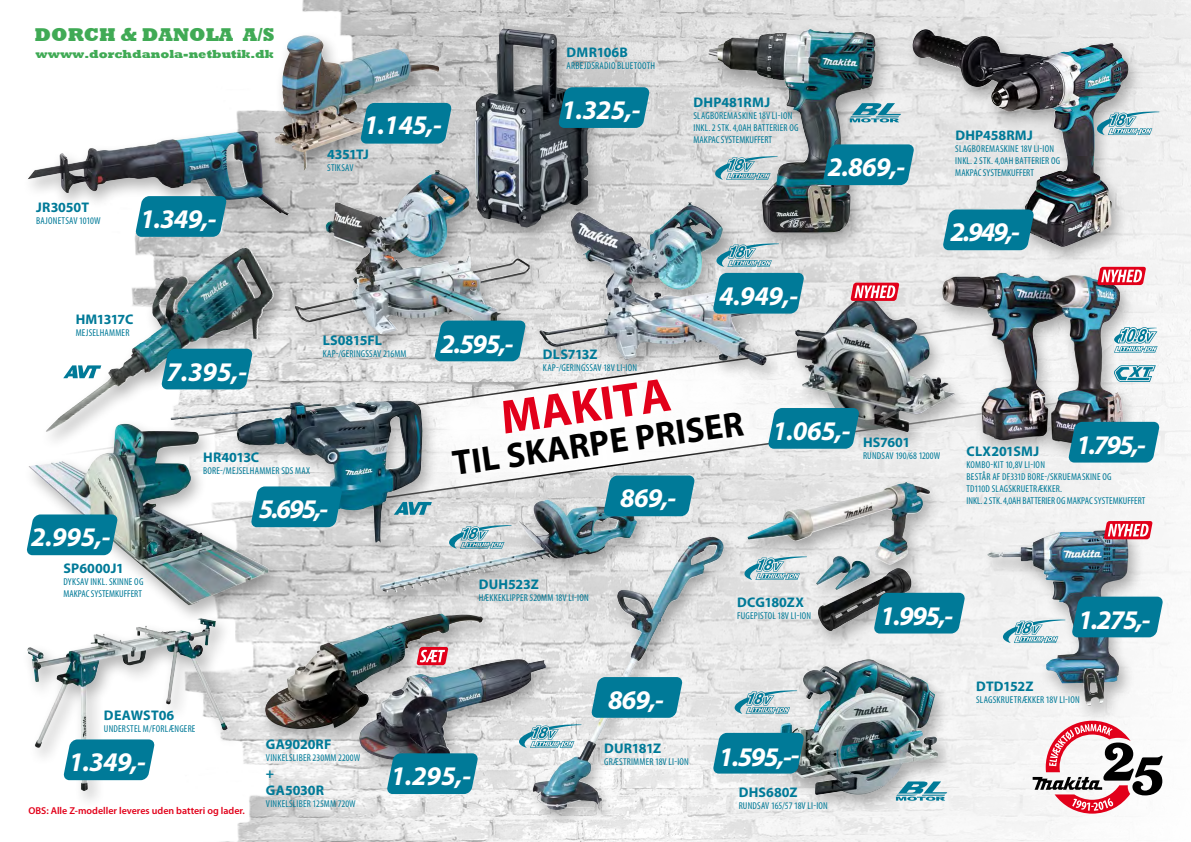
<style>
.page{position:relative;width:1191px;height:842px;background:#fff}
.page>*{position:absolute;margin:0;border:0;box-sizing:border-box;transform-origin:0 0}
.t1{font:700 48.1px "Myriad Pro";color:#e2001a}
.t2{font:700 35.3px "Myriad Pro";color:#000}
.t3{font:italic 700 27px "Myriad Pro";letter-spacing:-.03em;color:#fff}
.t4{font:800 19px "Rockwell";color:#40aa55}
.t5{font:700 14px/16.8px "Myriad Pro";color:#007a98}
.t6{font:700 14px "Myriad Pro";letter-spacing:-.035em;color:#007a98}
.t7{font:700 14px "Myriad Pro";letter-spacing:-.045em;color:#007a98}
.t8{font:800 12px "Rockwell";color:#40aa55}
.t9{font:condensed 10px/12px "Myriad Pro";letter-spacing:.02em;color:#007a98}
.t10{font:600 10px "Myriad Pro";color:#e2001a}
</style>
<div class="page">
<img style="left:134px;top:0;width:1057px;height:842px">
<svg style="left:290px;top:357px;width:844px;height:186px"></svg>
<svg style="left:431px;top:357px;width:330px;height:135px"></svg>
<svg style="left:134px;top:49px;width:78px;height:41px"></svg>
<div style="left:740px;top:478px;width:205px;height:172px;background:#000;opacity:.3"></div>
<img style="left:747px;top:482px;width:182px;height:108px">
<div style="left:701px;top:25px;width:191px;height:228px;background:#000;opacity:.3"></div>
<img style="left:708px;top:29px;width:167px;height:203px">
<div style="left:466px;top:24px;width:139px;height:223px;background:#000;opacity:.3"></div>
<img style="left:474px;top:29px;width:114px;height:169px">
<div style="left:267px;top:30px;width:188px;height:158px;background:#000;opacity:.3"></div>
<img style="left:275px;top:35px;width:92px;height:130px">
<div style="left:372px;top:495px;width:281px;height:117px;background:#000;opacity:.3"></div>
<img style="left:380px;top:500px;width:168px;height:93px">
<div style="left:525px;top:532px;width:214px;height:297px;background:#000;opacity:.3"></div>
<img style="left:534px;top:537px;width:178px;height:247px">
<div style="left:164px;top:395px;width:275px;height:167px;background:#000;opacity:.3"></div>
<img style="left:290px;top:400px;width:80px;height:11px">
<div style="left:39px;top:243px;width:251px;height:208px;background:#000;opacity:.3"></div>
<img style="left:46px;top:248px;width:200px;height:171px">
<div style="left:21px;top:126px;width:283px;height:108px;background:#000;opacity:.3"></div>
<img style="left:28px;top:131px;width:220px;height:48px">
<div style="left:532px;top:198px;width:272px;height:187px;background:#000;opacity:.3"></div>
<img style="left:571px;top:202px;width:118px;height:48px">
<div style="left:904px;top:24px;width:240px;height:242px;background:#000;opacity:.3"></div>
<img style="left:912px;top:29px;width:216px;height:218px">
<div style="left:764px;top:654px;width:190px;height:161px;background:#000;opacity:.3"></div>
<img style="left:772px;top:660px;width:167px;height:136px">
<div style="left:288px;top:165px;width:258px;height:192px;background:#000;opacity:.3"></div>
<img style="left:326px;top:170px;width:109px;height:111px">
<div style="left:21px;top:614px;width:223px;height:196px;background:#000;opacity:.3"></div>
<img style="left:68px;top:624px;width:138px;height:29px">
<div style="left:22px;top:419px;width:262px;height:205px;background:#000;opacity:.3"></div>
<img style="left:28px;top:424px;width:240px;height:181px">
<div style="left:257px;top:609px;width:242px;height:140px;background:#000;opacity:.3"></div>
<img style="left:265px;top:614px;width:176px;height:115px">
<div style="left:351px;top:654px;width:211px;height:132px;background:#000;opacity:.3"></div>
<img style="left:359px;top:659px;width:159px;height:95px">
<div style="left:980px;top:525px;width:165px;height:200px;background:#000;opacity:.3"></div>
<img style="left:987px;top:530px;width:120px;height:113px">
<div style="left:788px;top:293px;width:182px;height:158px;background:#000;opacity:.3"></div>
<img style="left:795px;top:298px;width:138px;height:135px">
<div style="left:934px;top:268px;width:204px;height:197px;background:#f1f1f1"></div>
<img style="left:933px;top:261px;width:197px;height:193px">
<svg style="left:849px;top:103px;width:52px;height:19px"></svg>
<svg style="left:896px;top:781px;width:51px;height:20px"></svg>
<svg style="left:518px;top:724px;width:63px;height:24px;background:#a5c8d0"></svg>
<svg style="left:715px;top:156px;width:62px;height:24px"></svg>
<svg style="left:734px;top:690px;width:63px;height:24px;background:#a3c6ce"></svg>
<svg style="left:744px;top:556px;width:63px;height:24px;background:#a6c8d1"></svg>
<svg style="left:449px;top:525px;width:62px;height:24px"></svg>
<svg style="left:1096px;top:111px;width:63px;height:24px"></svg>
<svg style="left:716px;top:243px;width:63px;height:24px;background:#9cbfc7"></svg>
<svg style="left:416px;top:647px;width:32px;height:18px"></svg>
<svg style="left:1002px;top:619px;width:63px;height:24px"></svg>
<svg style="left:1103px;top:521px;width:49px;height:18px"></svg>
<svg style="left:63px;top:365px;width:38px;height:13px"></svg>
<svg style="left:394px;top:502px;width:38px;height:13px"></svg>
<svg style="left:850px;top:283px;width:49px;height:18px"></svg>
<svg style="left:1114px;top:365px;width:41px;height:17px"></svg>
<svg style="left:1114px;top:327px;width:43px;height:26px"></svg>
<svg style="left:1097px;top:267px;width:49px;height:18px"></svg>
<svg style="left:1032px;top:721px;width:130px;height:93px"></svg>
<svg style="left:135px;top:196px;width:92px;height:41px;background:#15839e"></svg>
<svg style="left:360px;top:103px;width:92px;height:41px;background:#13819c"></svg>
<svg style="left:558px;top:87px;width:92px;height:41px;background:#0d7c97"></svg>
<svg style="left:434px;top:321px;width:92px;height:40px;background:#12829d"></svg>
<svg style="left:161px;top:349px;width:92px;height:40px;background:#0f809b"></svg>
<svg style="left:26px;top:514px;width:92px;height:41px;background:#17859f"></svg>
<svg style="left:251px;top:486px;width:91px;height:41px;background:#11829d"></svg>
<svg style="left:63px;top:739px;width:92px;height:41px;background:#1987a2"></svg>
<svg style="left:591px;top:677px;width:91px;height:41px;background:#13839e"></svg>
<svg style="left:603px;top:475px;width:92px;height:41px;background:#15839e"></svg>
<svg style="left:713px;top:273px;width:91px;height:41px;background:#13829e"></svg>
<svg style="left:822px;top:144px;width:92px;height:41px;background:#0d7b97"></svg>
<svg style="left:942px;top:209px;width:92px;height:41px;background:#14829d"></svg>
<svg style="left:713px;top:733px;width:91px;height:40px;background:#0d7e99"></svg>
<svg style="left:873px;top:593px;width:92px;height:40px;background:#0f7e9a"></svg>
<svg style="left:387px;top:753px;width:91px;height:41px;background:#10809b"></svg>
<svg style="left:1071px;top:597px;width:92px;height:40px;background:#0e7d99"></svg>
<svg style="left:768px;top:408px;width:91px;height:41px;background:#13829e"></svg>
<svg style="left:1068px;top:422px;width:91px;height:41px;background:#107f9a"></svg>
<h3 class="t4" style="left:35px;top:23px;width:241px">DORCH &amp; DANOLA A/S</h3>
<p class="t8" style="left:35px;top:47px;width:240px">wwww.dorchdanola-netbutik.dk</p>
<h3 class="t5" style="left:36px;top:198px;width:54px">JR3050T</h3>
<p class="t9" style="left:36px;top:214px;width:66px">BAJONETSAV 1010W</p>
<h3 class="t3" style="left:140px;top:201px;width:78px">1.349,-</h3>
<h3 class="t3" style="left:364px;top:107px;width:79px">1.145,-</h3>
<h3 class="t5" style="left:327px;top:146px;width:43px">4351TJ</h3>
<p class="t9" style="left:327px;top:162px;width:28px">STIKSAV</p>
<h3 class="t5" style="left:566px;top:44px;width:63px">DMR106B</h3>
<p class="t9" style="left:566px;top:60px;width:90px">ARBEJDSRADIO BLUETOOTH</p>
<h3 class="t3" style="left:561px;top:93px;width:80px">1.325,-</h3>
<h3 class="t5" style="left:693px;top:94px;width:78px">DHP481RMJ</h3>
<p class="t9" style="left:693px;top:110px;width:106px">SLAGBOREMASKINE 18V LI-ION<br>INKL. 2 STK. 4,0AH BATTERIER OG<br>MAKPAC SYSTEMKUFFERT</p>
<h3 class="t3" style="left:828px;top:150px;width:79px">2.869,-</h3>
<h3 class="t3" style="left:719px;top:278px;width:80px">4.949,-</h3>
<h3 class="t5" style="left:955px;top:126px;width:79px">DHP458RMJ</h3>
<p class="t9" style="left:955px;top:143px;width:106px">SLAGBOREMASKINE 18V LI-ION<br>INKL. 2 STK. 4,0AH BATTERIER OG<br>MAKPAC SYSTEMKUFFERT</p>
<h3 class="t3" style="left:950px;top:215px;width:71px">2.949,-</h3>
<h3 class="t7" style="left:76px;top:310px;width:59px">HM1317C</h3>
<p class="t9" style="left:76px;top:327px;width:55px">MEJSELHAMMER</p>
<h3 class="t3" style="left:167px;top:354px;width:82px">7.395,-</h3>
<h3 class="t5" style="left:323px;top:332px;width:61px">LS0815FL</h3>
<p class="t9" style="left:323px;top:348px;width:85px">KAP-/GERINGSSAV 216MM</p>
<h3 class="t3" style="left:31px;top:520px;width:81px">2.995,-</h3>
<h3 class="t5" style="left:63px;top:559px;width:62px">SP6000J1</h3>
<p class="t9" style="left:63px;top:575px;width:81px">DYKSAV INKL. SKINNE OG<br>MAKPAC SYSTEMKUFFERT</p>
<h3 class="t5" style="left:203px;top:448px;width:58px">HR4013C</h3>
<p class="t9" style="left:203px;top:465px;width:108px">BORE-/MEJSELHAMMER SDS MAX</p>
<h3 class="t3" style="left:259px;top:492px;width:71px">5.695,-</h3>
<h3 class="t3" style="left:440px;top:326px;width:75px">2.595,-</h3>
<h3 class="t5" style="left:543px;top:346px;width:56px">DLS713Z</h3>
<p class="t9" style="left:543px;top:362px;width:96px">KAP-/GERINGSSAV 18V LI-ION</p>
<h1 class="t1" style="left:497px;top:387px;width:172px;rotate:-8deg">MAKITA</h1>
<h2 class="t2" style="left:450px;top:441px;width:295px;rotate:-8deg">TIL SKARPE PRISER</h2>
<h3 class="t3" style="left:620px;top:481px;width:57px">869,-</h3>
<h3 class="t3" style="left:772px;top:413px;width:79px">1.065,-</h3>
<h3 class="t3" style="left:1076px;top:427px;width:71px">1.795,-</h3>
<h3 class="t5" style="left:863px;top:433px;width:49px">HS7601</h3>
<p class="t9" style="left:863px;top:450px;width:79px">RUNDSAV 190/68 1200W</p>
<h3 class="t5" style="left:966px;top:442px;width:74px">CLX201SMJ</h3>
<p class="t9" style="left:966px;top:459px;width:180px">KOMBO-KIT 10,8V LI-ION<br>BESTÅR AF DF331D BORE-/SKRUEMASKINE OG<br>TD110D SLAGSKRUETRÆKKER.<br>INKL. 2 STK. 4,0AH BATTERIER OG MAKPAC SYSTEMKUFFERT</p>
<h3 class="t5" style="left:479px;top:575px;width:62px">DUH523Z</h3>
<p class="t9" style="left:479px;top:591px;width:112px">HÆKKEKLIPPER 520MM 18V LI-ION</p>
<h3 class="t5" style="left:737px;top:593px;width:68px">DCG180ZX</h3>
<p class="t9" style="left:737px;top:609px;width:76px">FUGEPISTOL 18V LI-ION</p>
<h3 class="t3" style="left:880px;top:598px;width:75px">1.995,-</h3>
<h3 class="t3" style="left:1078px;top:602px;width:74px">1.275,-</h3>
<h3 class="t5" style="left:104px;top:706px;width:72px">DEAWST06</h3>
<p class="t9" style="left:104px;top:722px;width:93px">UNDERSTEL M/FORLÆNGERE</p>
<h3 class="t3" style="left:69px;top:745px;width:79px">1.349,-</h3>
<p class="t10" style="left:28px;top:804px;width:218px">OBS: Alle Z-modeller leveres uden batteri og lader.</p>
<h3 class="t5" style="left:266px;top:735px;width:67px">GA9020RF</h3>
<p class="t9" style="left:266px;top:752px;width:96px">VINKELSLIBER 230MM 2200W</p>
<h3 class="t5" style="left:266px;top:764px;width:60px">+<br>GA5030R</h3>
<p class="t9" style="left:266px;top:797px;width:91px">VINKELSLIBER 125MM 720W</p>
<h3 class="t3" style="left:391px;top:759px;width:82px">1.295,-</h3>
<h3 class="t3" style="left:608px;top:682px;width:57px">869,-</h3>
<h3 class="t6" style="left:604px;top:739px;width:59px">DUR181Z</h3>
<p class="t9" style="left:604px;top:755px;width:86px">GRÆSTRIMMER 18V LI-ION</p>
<h3 class="t3" style="left:719px;top:739px;width:82px">1.595,--</h3>
<h3 class="t5" style="left:738px;top:784px;width:60px">DHS680Z</h3>
<p class="t9" style="left:738px;top:800px;width:91px">RUNDSAV 165/57 18V LI-ION</p>
<h3 class="t5" style="left:976px;top:678px;width:59px">DTD152Z</h3>
<p class="t9" style="left:976px;top:694px;width:105px">SLAGSKRUETRÆKKER 18V LI-ION</p>
</div>
